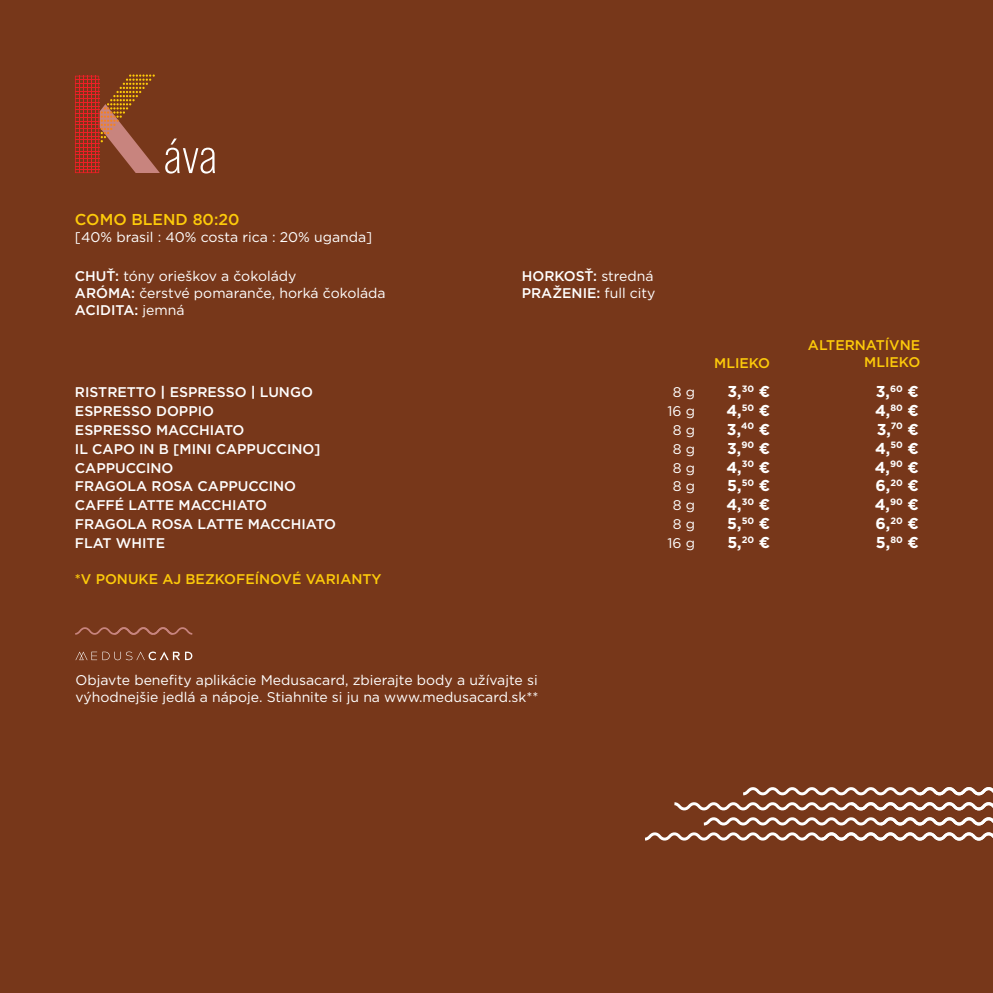
<style>
.page{position:relative;width:993px;height:993px;background:#fff}
.page>*{position:absolute;margin:0;border:0;box-sizing:border-box;transform-origin:0 0}
.t1{font:50.23px "Bebas Neue Pro";color:#fff}
.t2{font:700 15.75px "Gotham";color:#fff}
.t3{font:500 15.75px "Gotham";color:#fdcb0a}
.t4{font:14px/16.8px "Gotham";color:#fff}
.t5{font:500 14px/16.8px "Gotham";color:#fff}
.t6{font:500 14px/16.8px "Gotham";color:#fdcb0a;text-align:right}
.s1{font-weight:500}
.s2{font-weight:400}
.s3{font-weight:700}
</style>
<div class="page">
<div style="left:0;top:0;width:992px;height:992px;background:#77371a"></div>
<svg style="left:75px;top:74px;width:85px;height:99px"></svg>
<svg style="left:645px;top:787px;width:347px;height:54px"></svg>
<svg style="left:75px;top:627px;width:118px;height:8px"></svg>
<svg style="left:75px;top:651px;width:117px;height:9px"></svg>
<h1 class="t1" style="left:163px;top:128px;width:55px">áva</h1>
<p class="t3" style="left:75px;top:209px;width:166px">COMO BLEND 80:20</p>
<p class="t4" style="left:75px;top:228px;width:299px">[40% brasil : 40% costa rica : 20% uganda]</p>
<p class="t4" style="left:75px;top:267px;width:312px"><span class="s1">CHUŤ:</span> tóny orieškov a čokolády<br><span class="s1">ARÓMA:</span> čerstvé pomaranče, horká čokoláda<br><span class="s1">ACIDITA:</span> jemná</p>
<p class="t5" style="left:521px;top:267px;width:135px">HORKOSŤ: <span class="s2">stredná<br></span>PRAŽENIE: <span class="s2">full city</span></p>
<p class="t6" style="left:714px;top:354px;width:57px">MLIEKO</p>
<p class="t6" style="left:807px;top:336px;width:114px">ALTERNATÍVNE<br>MLIEKO</p>
<p class="t5" style="left:75px;top:383px;width:239px">RISTRETTO <span class="s3">|</span> ESPRESSO <span class="s3">|</span> LUNGO</p>
<p class="t4" style="left:672px;top:383px;width:24px">8 g</p>
<p class="t2" style="left:727px;top:380px;width:44px">3,<sup>30</sup> €</p>
<p class="t2" style="left:875px;top:380px;width:45px">3,<sup>60</sup> €</p>
<p class="t5" style="left:75px;top:402px;width:140px">ESPRESSO DOPPIO</p>
<p class="t4" style="left:667px;top:402px;width:29px">16 g</p>
<p class="t2" style="left:726px;top:399px;width:45px">4,<sup>50</sup> €</p>
<p class="t2" style="left:874px;top:399px;width:45px">4,<sup>80</sup> €</p>
<p class="t5" style="left:75px;top:421px;width:171px">ESPRESSO MACCHIATO</p>
<p class="t4" style="left:672px;top:421px;width:24px">8 g</p>
<p class="t2" style="left:726px;top:418px;width:45px">3,<sup>40</sup> €</p>
<p class="t2" style="left:876px;top:418px;width:44px">3,<sup>70</sup> €</p>
<p class="t5" style="left:75px;top:440px;width:247px">IL CAPO IN B [MINI CAPPUCCINO]</p>
<p class="t4" style="left:672px;top:440px;width:24px">8 g</p>
<p class="t2" style="left:727px;top:437px;width:45px">3,<sup>90</sup> €</p>
<p class="t2" style="left:874px;top:437px;width:45px">4,<sup>50</sup> €</p>
<p class="t5" style="left:75px;top:459px;width:100px">CAPPUCCINO</p>
<p class="t4" style="left:672px;top:458px;width:24px">8 g</p>
<p class="t2" style="left:726px;top:456px;width:45px">4,<sup>30</sup> €</p>
<p class="t2" style="left:874px;top:456px;width:46px">4,<sup>90</sup> €</p>
<p class="t5" style="left:75px;top:477px;width:223px">FRAGOLA ROSA CAPPUCCINO</p>
<p class="t4" style="left:672px;top:477px;width:24px">8 g</p>
<p class="t2" style="left:727px;top:475px;width:44px">5,<sup>50</sup> €</p>
<p class="t2" style="left:875px;top:475px;width:45px">6,<sup>20</sup> €</p>
<p class="t5" style="left:75px;top:496px;width:193px">CAFFÉ LATTE MACCHIATO</p>
<p class="t4" style="left:672px;top:496px;width:24px">8 g</p>
<p class="t2" style="left:726px;top:494px;width:45px">4,<sup>30</sup> €</p>
<p class="t2" style="left:874px;top:494px;width:46px">4,<sup>90</sup> €</p>
<p class="t5" style="left:75px;top:515px;width:263px">FRAGOLA ROSA LATTE MACCHIATO</p>
<p class="t4" style="left:672px;top:515px;width:24px">8 g</p>
<p class="t2" style="left:727px;top:513px;width:44px">5,<sup>50</sup> €</p>
<p class="t2" style="left:875px;top:513px;width:45px">6,<sup>20</sup> €</p>
<p class="t5" style="left:75px;top:534px;width:92px">FLAT WHITE</p>
<p class="t4" style="left:667px;top:534px;width:29px">16 g</p>
<p class="t2" style="left:727px;top:532px;width:44px">5,<sup>20</sup> €</p>
<p class="t2" style="left:875px;top:532px;width:44px">5,<sup>80</sup> €</p>
<p class="t6" style="left:75px;top:570px;width:308px">*V PONUKE AJ BEZKOFEÍNOVÉ VARIANTY</p>
<p class="t4" style="left:75px;top:671px;width:464px">Objavte benefity aplikácie Medusacard, zbierajte body a užívajte si výhodnejšie jedlá a nápoje. Stiahnite si ju na www.medusacard.sk**</p>
</div>
